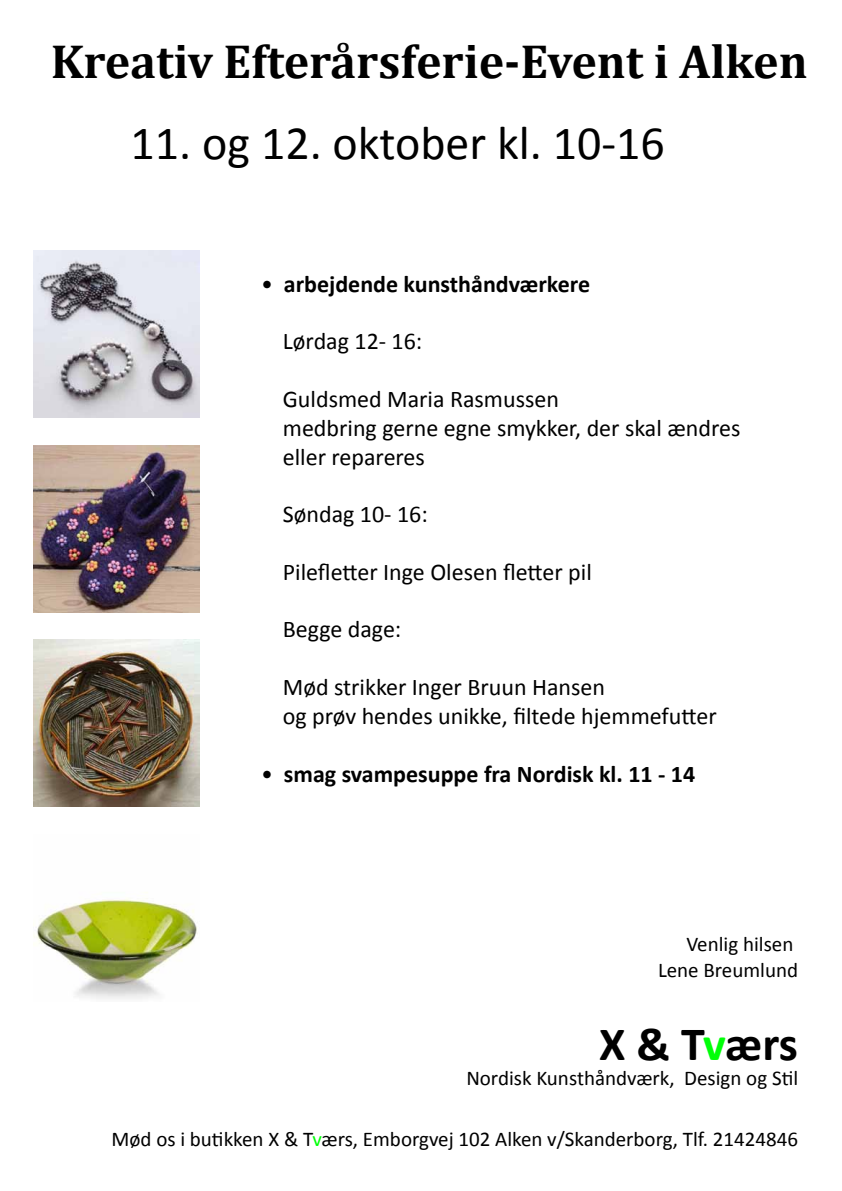
<style>
.page{position:relative;width:842px;height:1191px;background:#fff}
.page>*{position:absolute;margin:0;border:0;box-sizing:border-box;transform-origin:0 0}
.t1{font:700 48px "Cambria";color:#000}
.t2{font:48px "Calibri";color:#000}
.t3{font:700 48px "Calibri";letter-spacing:-.015em;color:#000}
.t4{font:24px/28.8px "Calibri";color:#000}
.t5{font:700 24px "Calibri";color:#000}
.t6{font:21px/25.2px "Calibri";color:#000;text-align:right}
.s1{font-weight:400}
.s2{color:#00ff08}
</style>
<div class="page">
<img style="left:33px;top:445px;width:167px;height:167px">
<img style="left:33px;top:251px;width:167px;height:166px">
<img style="left:33px;top:640px;width:167px;height:166px">
<img style="left:33px;top:892px;width:165px;height:107px">
<h1 class="t1" style="left:51px;top:28px;width:758px">Kreativ Efterårsferie-Event i Alken</h1>
<h1 class="t2" style="left:131px;top:113px;width:536px">11. og 12. oktober kl. 10-16</h1>
<p class="t5" style="left:261px;top:268px;width:331px"><span class="s1">•</span> arbejdende kunsthåndværkere</p>
<p class="t4" style="left:283px;top:327px;width:141px">Lørdag 12- 16:</p>
<p class="t4" style="left:283px;top:385px;width:459px">Guldsmed Maria Rasmussen<br>medbring gerne egne smykker, der skal ændres eller repareres</p>
<p class="t4" style="left:283px;top:500px;width:147px">Søndag 10- 16:</p>
<p class="t4" style="left:283px;top:557px;width:310px">Pilefletter Inge Olesen fletter pil</p>
<p class="t4" style="left:283px;top:615px;width:120px">Begge dage:</p>
<p class="t4" style="left:283px;top:673px;width:435px">Mød strikker Inger Bruun Hansen<br>og prøv hendes unikke, filtede hjemmefutter</p>
<p class="t5" style="left:261px;top:758px;width:436px"><span class="s1">•</span> smag svampesuppe fra Nordisk kl. 11 - 14</p>
<p class="t6" style="left:658px;top:932px;width:142px">Venlig hilsen<br>Lene Breumlund</p>
<h1 class="t3" style="left:599px;top:1013px;width:201px">X &amp; T<span class="s2">v</span>ærs</h1>
<p class="t6" style="left:466px;top:1065px;width:333px">Nordisk Kunsthåndværk, Design og Stil</p>
<p class="t6" style="left:111px;top:1126px;width:688px">Mød os i butikken X &amp; T<span class="s2">v</span>ærs, Emborgvej 102 Alken v/Skanderborg, Tlf. 21424846</p>
</div>
